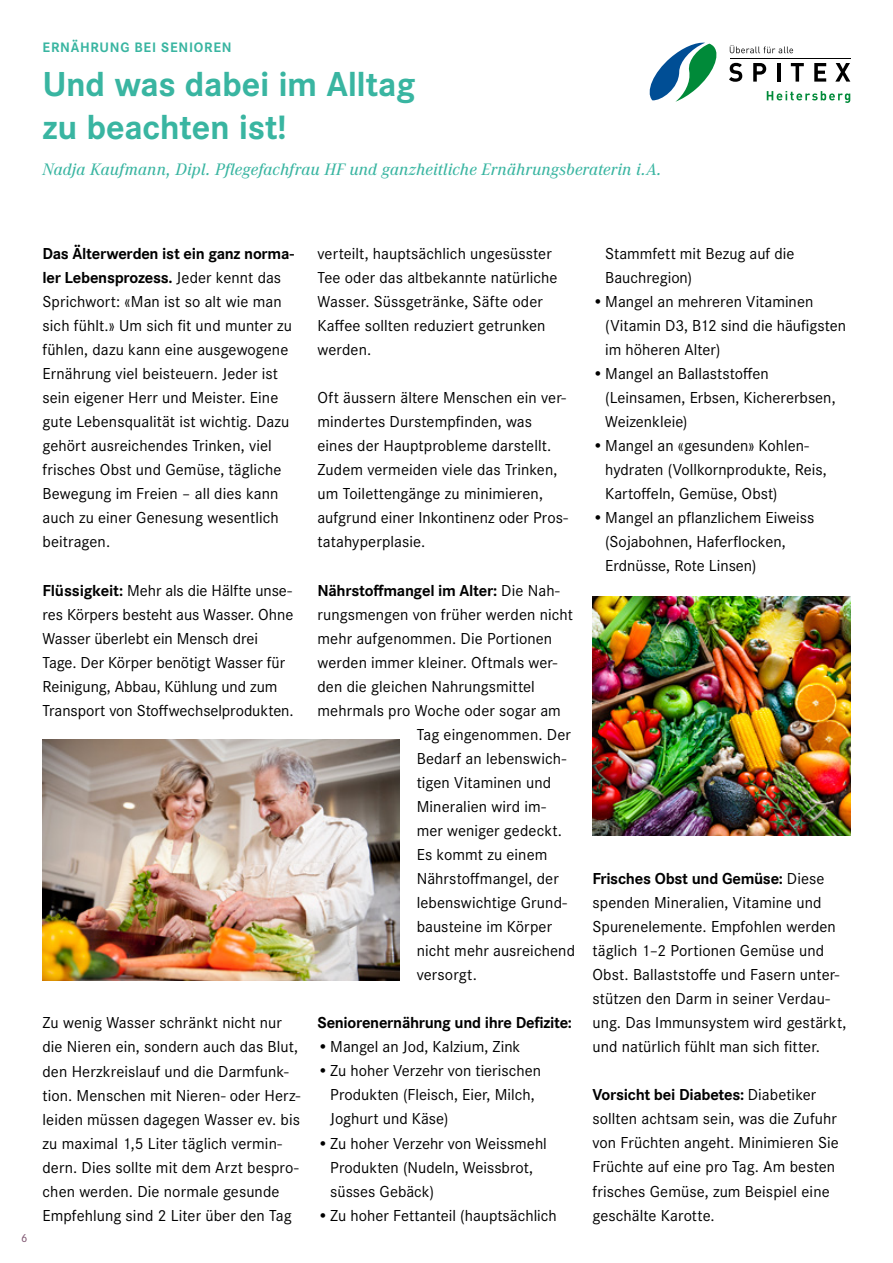
<style>
.page{position:relative;width:893px;height:1263px;background:#fff}
.page>*{position:absolute;margin:0;border:0;box-sizing:border-box;transform-origin:0 0}
.t1{font:700 36px/43.2px "Corporate S";letter-spacing:-.01em;color:#39b5a1}
.t2{font:italic 500 17.25px "Corporate A";letter-spacing:.01em;color:#39b5a1}
.t3{font:16.5px/24px "Corporate S";letter-spacing:.005em;color:#000}
.t4{font:700 16.5px "Corporate S";letter-spacing:-.02em;color:#000}
.t5{font:700 14.25px "Corporate S";letter-spacing:.05em;color:#39b5a1}
.t6{font:12px "Corporate S";color:#7c526d}
.s1{font-weight:700}
.s2{font-weight:400}
</style>
<div class="page">
<svg style="left:649px;top:43px;width:201px;height:60px"></svg>
<img style="left:43px;top:740px;width:357px;height:240px">
<img style="left:592px;top:596px;width:258px;height:240px">
<p class="t5" style="left:43px;top:37px;width:191px">ERNÄHRUNG BEI SENIOREN</p>
<h1 class="t1" style="left:43px;top:61px;width:374px">Und was dabei im Alltag zu beachten ist!</h1>
<p class="t2" style="left:43px;top:160px;width:621px">Nadja Kaufmann, Dipl. Pflegefachfrau HF und ganzheitliche Ernährungsberaterin i.A.</p>
<p class="t3" style="left:43px;top:241px;width:253px"><span class="s1">Das Älterwerden ist ein ganz norma&shy;ler Lebensprozess.</span> Jeder kennt das Sprichwort: «Man ist so alt wie man sich fühlt.» Um sich fit und munter zu fühlen, dazu kann eine ausgewogene Ernährung viel beisteuern. Jeder ist sein eigener Herr und Meister. Eine gute Lebensqualität ist wichtig. Dazu gehört ausreichendes Trinken, viel frisches Obst und Gemüse, tägliche Bewegung im Freien – all dies kann auch zu einer Genesung wesentlich beitragen.</p>
<p class="t3" style="left:43px;top:577px;width:253px"><span class="s1">Flüssigkeit:</span> Mehr als die Hälfte unse&shy;res Körpers besteht aus Wasser. Ohne Wasser überlebt ein Mensch drei Tage. Der Körper benötigt Wasser für Reinigung, Abbau, Kühlung und zum Transport von Stoffwechselprodukten.</p>
<p class="t6" style="left:21px;top:1230px;width:8px">6</p>
<p class="t3" style="left:43px;top:1010px;width:259px">Zu wenig Wasser schränkt nicht nur die Nieren ein, sondern auch das Blut, den Herzkreislauf und die Darmfunk&shy;tion. Menschen mit Nieren- oder Herz&shy;leiden müssen dagegen Wasser ev. bis zu maximal 1,5 Liter täglich vermin&shy;dern. Dies sollte mit dem Arzt bespro&shy;chen werden. Die normale gesunde Empfehlung sind 2 Liter über den Tag</p>
<p class="t3" style="left:317px;top:241px;width:242px">verteilt, hauptsächlich ungesüsster<br>Tee oder das altbekannte natürliche<br>Wasser. Süssgetränke, Säfte oder<br>Kaffee sollten reduziert getrunken werden.</p>
<p class="t3" style="left:317px;top:385px;width:252px">Oft äussern ältere Menschen ein ver&shy;mindertes Durstempfinden, was eines der Hauptprobleme darstellt.<br>Zudem vermeiden viele das Trinken, um Toilettengänge zu minimieren, aufgrund einer Inkontinenz oder Pros&shy;tatahyperplasie.</p>
<p class="t4" style="left:317px;top:579px;width:244px">Nährstoffmangel im Alter: <span class="s2">Die Nah-</span></p>
<p class="t3" style="left:317px;top:601px;width:257px">rungsmengen von früher werden nicht</p>
<p class="t3" style="left:317px;top:625px;width:236px">mehr aufgenommen. Die Portionen</p>
<p class="t3" style="left:317px;top:649px;width:241px">werden immer kleiner. Oftmals wer-</p>
<p class="t3" style="left:317px;top:674px;width:219px">den die gleichen Nahrungsmittel</p>
<p class="t3" style="left:317px;top:698px;width:245px">mehrmals pro Woche oder sogar am</p>
<p class="t3" style="left:417px;top:722px;width:156px">Tag eingenommen. Der</p>
<p class="t3" style="left:417px;top:746px;width:151px">Bedarf an lebenswich-</p>
<p class="t3" style="left:417px;top:770px;width:136px">tigen Vitaminen und</p>
<p class="t3" style="left:417px;top:794px;width:131px">Mineralien wird im-</p>
<p class="t3" style="left:417px;top:818px;width:147px">mer weniger gedeckt.</p>
<p class="t3" style="left:417px;top:842px;width:132px">Es kommt zu einem</p>
<p class="t3" style="left:417px;top:866px;width:144px">Nährstoffmangel, der</p>
<p class="t3" style="left:417px;top:890px;width:152px">lebenswichtige Grund-</p>
<p class="t3" style="left:417px;top:914px;width:137px">bausteine im Körper</p>
<p class="t3" style="left:417px;top:938px;width:160px">nicht mehr ausreichend</p>
<p class="t3" style="left:417px;top:962px;width:62px">versorgt.</p>
<p class="t4" style="left:317px;top:1011px;width:256px">Seniorenernährung und ihre Defizite:</p>
<p class="t3" style="left:317px;top:1034px;width:205px">•Mangel an Jod, Kalzium, Zink</p>
<p class="t3" style="left:330px;top:1058px;width:212px;text-indent:-13px">•Zu hoher Verzehr von tierischen<br>Produkten (Fleisch, Eier, Milch,<br>Joghurt und Käse)</p>
<p class="t3" style="left:330px;top:1130px;width:218px;text-indent:-13px">•Zu hoher Verzehr von Weissmehl<br>Produkten (Nudeln, Weissbrot, süsses Gebäck)</p>
<p class="t3" style="left:317px;top:1202px;width:241px">•Zu hoher Fettanteil (hauptsächlich</p>
<p class="t3" style="left:605px;top:241px;width:191px">Stammfett mit Bezug auf die<br>Bauchregion)</p>
<p class="t3" style="left:605px;top:289px;width:242px;text-indent:-13px">•Mangel an mehreren Vitaminen (Vitamin D3, B12 sind die häufigsten im höheren Alter)</p>
<p class="t3" style="left:605px;top:361px;width:232px;text-indent:-13px">•Mangel an Ballaststoffen (Leinsamen, Erbsen, Kichererbsen,<br>Weizenkleie)</p>
<p class="t3" style="left:605px;top:433px;width:223px;text-indent:-13px">•Mangel an «gesunden» Kohlen&shy;hydraten (Vollkornprodukte, Reis,<br>Kartoffeln, Gemüse, Obst)</p>
<p class="t3" style="left:605px;top:505px;width:211px;text-indent:-13px">•Mangel an pflanzlichem Eiweiss (Sojabohnen, Haferflocken,<br>Erdnüsse, Rote Linsen)</p>
<p class="t3" style="left:592px;top:866px;width:255px"><span class="s1">Frisches Obst und Gemüse:</span> Diese spenden Mineralien, Vitamine und Spurenelemente. Empfohlen werden täglich 1–2 Portionen Gemüse und Obst. Ballaststoffe und Fasern unter&shy;stützen den Darm in seiner Verdau&shy;ung. Das Immunsystem wird gestärkt, und natürlich fühlt man sich fitter.</p>
<p class="t3" style="left:592px;top:1082px;width:248px"><span class="s1">Vorsicht bei Diabetes:</span> Diabetiker sollten achtsam sein, was die Zufuhr von Früchten angeht. Minimieren Sie Früchte auf eine pro Tag. Am besten frisches Gemüse, zum Beispiel eine geschälte Karotte.</p>
</div>
